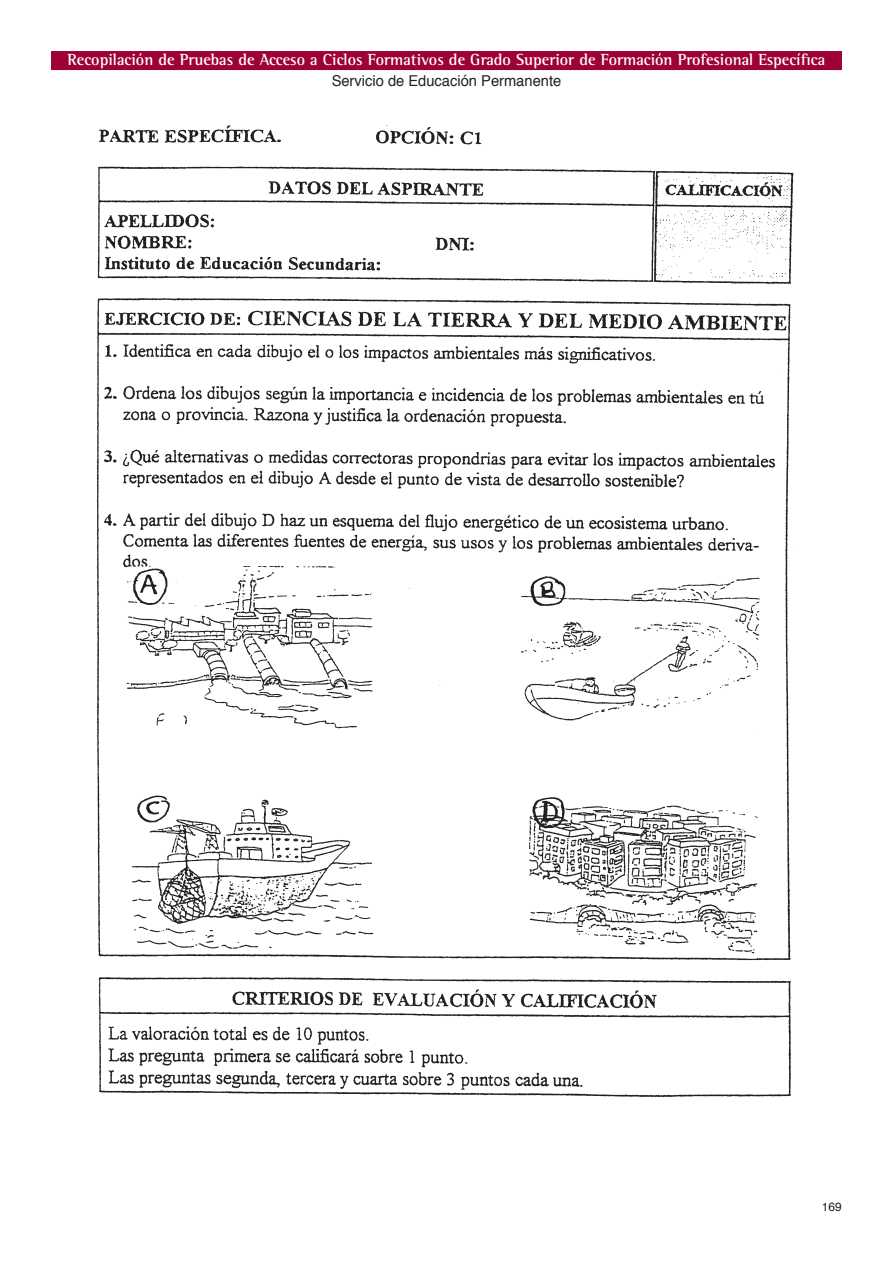
<style>
.page{position:relative;width:893px;height:1263px;background:#fff}
.page>*{position:absolute;margin:0;border:0;box-sizing:border-box;transform-origin:0 0}
.t1{font:700 16.5px "Rotis Semi Serif";color:#fff}
.t2{font:15px "Helvetica";color:#231f20}
.t3{font:12px "Helvetica";color:#231f20}
</style>
<div class="page">
<div style="left:52px;top:52px;width:789px;height:17px;background:#9d0138"></div>
<div style="left:51px;top:51px;width:791px;height:19px;border:2px solid #9d0138"></div>
<img style="left:96px;top:125px;width:698px;height:972px">
<p class="t1" style="left:68px;top:50px;width:759px">Recopilación de Pruebas de Acceso a Ciclos Formativos de Grado Superior de Formación Profesional Específica</p>
<p class="t2" style="left:332px;top:71px;width:231px">Servicio de Educación Permanente</p>
<p class="t3" style="left:822px;top:1199px;width:22px">169</p>
</div>
